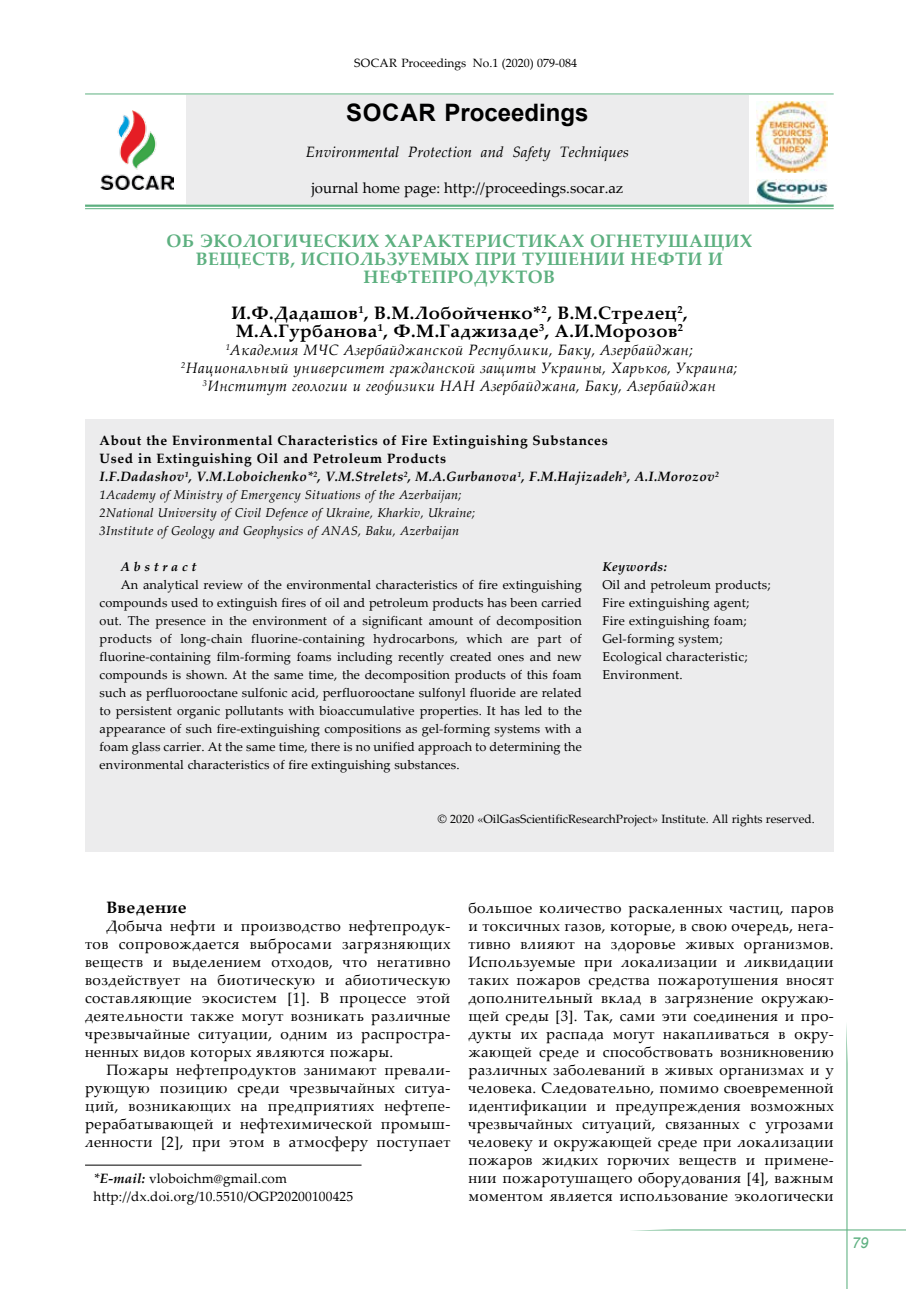
<style>
.page{position:relative;width:906px;height:1289px;background:#fff}
.page>*{position:absolute;margin:0;border:0;box-sizing:border-box;transform-origin:0 0}
.t1{font:700 24px "Arial";color:#000}
.t2{font:700 18px/18px "Palatino Linotype";letter-spacing:.025em;color:#5db080;text-align:center}
.t3{font:700 18px/18px "Palatino Linotype";letter-spacing:.025em;color:#000}
.t4{font:700 16.5px "Palatino Linotype";letter-spacing:.025em;color:#000}
.t5{font:15px/18px "Palatino Linotype";letter-spacing:.025em;color:#000;text-align:justify}
.t6{font:italic 15px/18px "Palatino Linotype";letter-spacing:.025em;color:#000;text-align:center}
.t7{font:15px "Palatino Linotype";color:#000}
.t8{font:italic 15px "Arial";color:#5db080}
.t9{font:700 13.5px/18px "Palatino Linotype";letter-spacing:.05em;color:#000}
.t10{font:13.5px/18px "Palatino Linotype";letter-spacing:.01em;color:#000}
.t11{font:12.75px/18px "Palatino Linotype";letter-spacing:.02em;color:#000;text-align:justify}
.t12{font:italic 12.75px/18px "Palatino Linotype";letter-spacing:.025em;color:#000}
.t13{font:italic 700 12.75px "Palatino Linotype";letter-spacing:.04em;color:#000}
.t14{font:12px "Palatino Linotype";color:#000}
.s1{font-style:italic}
.s2{font-weight:700;font-style:italic}
</style>
<div class="page">
<svg style="left:632px;top:1024px;width:274px;height:264px"></svg>
<hr style="left:85px;top:1164px;width:276px;height:1px;background:#000">
<hr style="left:85px;top:204px;width:748px;height:3px;background:#5db080">
<hr style="left:85px;top:208px;width:748px;height:1px;background:#5db080">
<hr style="left:85px;top:94px;width:748px;height:1px;background:#5db080">
<img style="left:756px;top:102px;width:71px;height:70px">
<div style="left:186px;top:96px;width:562px;height:108px;background:#ececed"></div>
<img style="left:756px;top:179px;width:71px;height:24px">
<img style="left:101px;top:110px;width:72px;height:80px">
<div style="left:85px;top:419px;width:748px;height:432px;background:#ececed"></div>
<p class="t14" style="left:354px;top:54px;width:224px">SOCAR Proceedings No.1 (2020) 079-084</p>
<h1 class="t1" style="left:346px;top:96px;width:244px">SOCAR Proceedings</h1>
<p class="t6" style="left:306px;top:142px;width:324px">Environmental Protection and Safety Techniques</p>
<p class="t7" style="left:311px;top:177px;width:313px">journal home page: http://proceedings.socar.az</p>
<p class="t2" style="left:167px;top:231px;width:587px">ОБ ЭКОЛОГИЧЕСКИХ ХАРАКТЕРИСТИКАХ ОГНЕТУШАЩИХ<br>ВЕЩЕСТВ, ИСПОЛЬЗУЕМЫХ ПРИ ТУШЕНИИ НЕФТИ И<br>НЕФТЕПРОДУКТОВ</p>
<p class="t3" style="left:231px;top:303px;width:457px">И.Ф.Дадашов<sup>1</sup>, В.М.Лобойченко*<sup>2</sup>, В.М.Стрелец<sup>2</sup>,<br>М.А.Гурбанова<sup>1</sup>, Ф.М.Гаджизаде<sup>3</sup>, А.И.Морозов<sup>2</sup></p>
<p class="t6" style="left:181px;top:340px;width:558px"><sup>1</sup>Академия МЧС Азербайджанской Республики, Баку, Азербайджан;<br><sup>2</sup>Национальный университет гражданской защиты Украины, Харьков, Украина;<br><sup>3</sup>Институт геологии и геофизики НАН Азербайджанa, Баку, Азербайджан</p>
<p class="t9" style="left:100px;top:431px;width:621px">About the Environmental Characteristics of Fire Extinguishing Substances<br>Used in Extinguishing Oil and Petroleum Products<br><span class="s1">I.F.Dadashov</span><sup>1</sup><span class="s1">, V.M.Loboichenko*</span><sup>2</sup><span class="s1">, V.M.Strelets</span><sup>2</sup><span class="s1">, М.А.Gurbanova</span><sup>1</sup><span class="s1">, F.M.Hajizadeh</span><sup>3</sup><span class="s1">, А.І.Morozov</span><sup>2</sup></p>
<p class="t12" style="left:100px;top:485px;width:377px">1Academy of Ministry of Emergency Situations of the Azerbaijan;<br>2National University of Civil Defence of Ukraine, Kharkiv, Ukraine;<br>3Institute of Geology and Geophysics of ANAS, Baku, Azerbaijan</p>
<p class="t13" style="left:121px;top:557px;width:77px">A b s t r a c t</p>
<p class="t11" style="left:100px;top:575px;width:484px;text-indent:21px">An analytical review of the environmental characteristics of fire extinguishing compounds used to extinguish fires of oil and petroleum products has been carried out. The presence in the environment of a significant amount of decomposition products of long-chain fluorine-containing hydrocarbons, which are part of fluorine-containing film-forming foams including recently created ones and new compounds is shown. At the same time, the decomposition products of this foam such as perfluorooctane sulfonic acid, perfluorooctane sulfonyl fluoride are related to persistent organic pollutants with bioaccumulative properties. It has led to the appearance of such fire-extinguishing compositions as gel-forming systems with a foam glass carrier. At the same time, there is no unified approach to determining the environmental characteristics of fire extinguishing substances.</p>
<p class="t13" style="left:602px;top:557px;width:66px">Keywords:</p>
<p class="t11" style="left:602px;top:575px;width:170px;text-align:left">Oil and petroleum products;<br>Fire extinguishing agent;<br>Fire extinguishing foam;<br>Gel-forming system;<br>Ecological characteristic;<br>Environment.</p>
<p class="t14" style="left:438px;top:810px;width:378px">© 2020 «OilGasScientificResearchProject» Institute. All rights reserved.</p>
<p class="t4" style="left:106px;top:895px;width:82px">Введение</p>
<p class="t5" style="left:85px;top:916px;width:367px;text-indent:21px">Добыча нефти и производство нефтепродук&shy;тов сопровождается выбросами загрязняющих веществ и выделением отходов, что негативно воздействует на биотическую и абиотическую составляющие экосистем [1]. В процессе этой деятельности также могут возникать различные чрезвычайные ситуации, одним из распростра&shy;ненных видов которых являются пожары.</p>
<p class="t5" style="left:85px;top:1060px;width:367px;text-indent:21px">Пожары нефтепродуктов занимают превали&shy;рующую позицию среди чрезвычайных ситуа&shy;ций, возникающих на предприятиях нефтепе&shy;рерабатывающей и нефтехимической промыш&shy;ленности [2], при этом в атмосферу поступает</p>
<p class="t10" style="left:94px;top:1169px;width:261px"><span class="s2">*E-mail:</span> vloboichm@gmail.com http://dx.doi.org/10.5510/OGP20200100425</p>
<p class="t5" style="left:468px;top:898px;width:367px">большое количество раскаленных частиц, паров и токсичных газов, которые, в свою очередь, нега&shy;тивно влияют на здоровье живых организмов.<br>Используемые при локализации и ликвидации таких пожаров средства пожаротушения вносят дополнительный вклад в загрязнение окружаю&shy;щей среды [3]. Так, сами эти соединения и про&shy;дукты их распада могут накапливаться в окру&shy;жающей среде и способствовать возникновению различных заболеваний в живых организмах и у человека. Следовательно, помимо своевременной идентификации и предупреждения возможных чрезвычайных ситуаций, связанных с угрозами человеку и окружающей cреде при локализации пожаров жидких горючих веществ и примене&shy;нии пожаротушащего оборудования [4], важным моментом является использование экологически</p>
<p class="t8" style="left:852px;top:1232px;width:18px">79</p>
</div>
